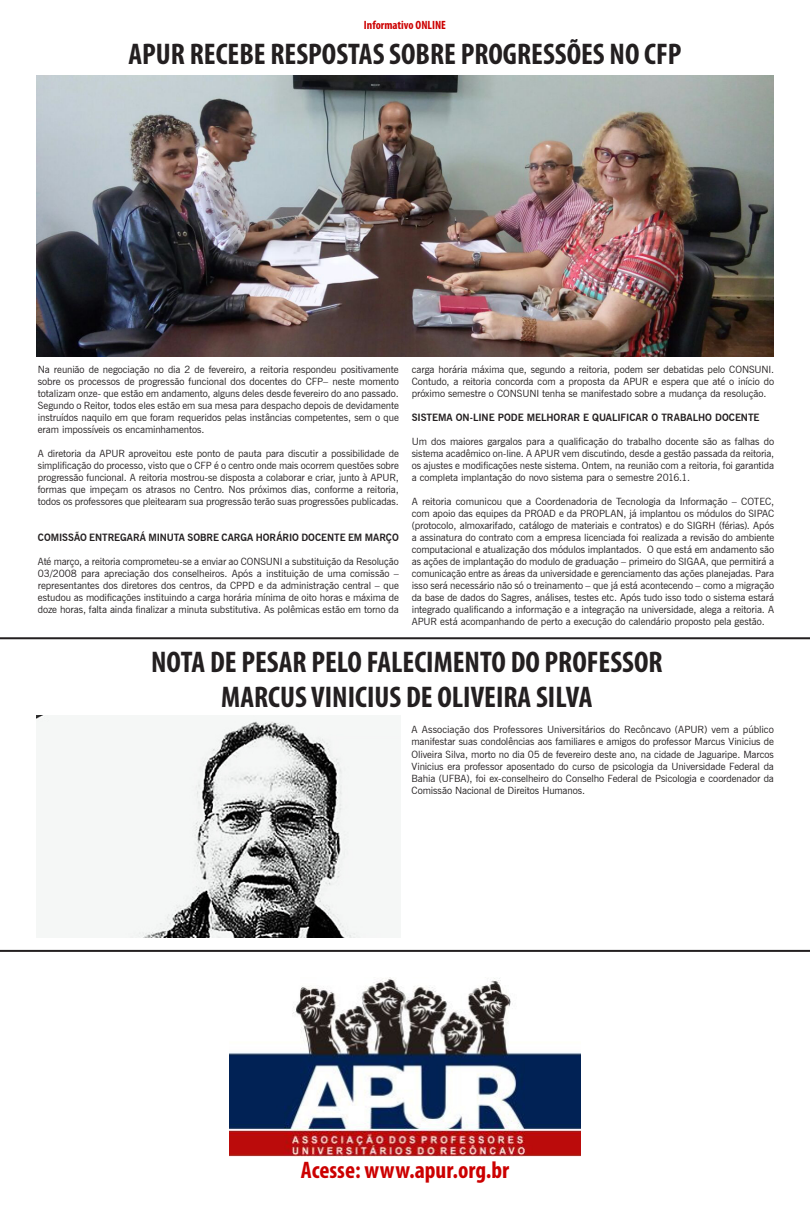
<style>
.page{position:relative;width:810px;height:1224px;background:#fff}
.page>*{position:absolute;margin:0;border:0;box-sizing:border-box;transform-origin:0 0}
.Subhead{font:700 condensed 30px "Myriad Pro";color:#231f20}
.Author{font:700 condensed 24px "Myriad Pro";color:#c00}
.Author-2{font:700 condensed 12px "Myriad Pro";color:#c00}
.Body_1_Nested{font:10px/12px "News Gothic BT";letter-spacing:-.005em;color:#231f20;text-align:justify}
.Body_1_Nested-2{font:700 10px "News Gothic BT";letter-spacing:-.005em;color:#231f20}
</style>
<div class="page">
<hr style="left:0;top:637px;width:810px;height:2px;background:#231f20">
<img style="left:36px;top:76px;width:738px;height:281px">
<img style="left:36px;top:716px;width:333px;height:222px">
<hr style="left:0;top:950px;width:810px;height:2px;background:#231f20">
<img style="left:230px;top:977px;width:351px;height:180px">
<p class="Author-2" style="left:364px;top:17px;width:84px">Informativo ONLINE</p>
<p class="Subhead" style="left:129px;top:35px;width:555px">APUR RECEBE RESPOSTAS SOBRE PROGRESSÕES NO CFP</p>
<p class="Body_1_Nested" style="left:412px;top:363px;width:364px">carga horária máxima que, segundo a reitoria, podem ser debatidas pelo CONSUNI.<br>Contudo, a reitoria concorda com a proposta da APUR e espera que até o início do próximo semestre o CONSUNI tenha se manifestado sobre a mudança da resolução.</p>
<p class="Body_1_Nested-2" style="left:412px;top:411px;width:349px">SISTEMA ON-LINE PODE MELHORAR E QUALIFICAR O TRABALHO DOCENTE</p>
<p class="Body_1_Nested" style="left:412px;top:435px;width:364px">Um dos maiores gargalos para a qualificação do trabalho docente são as falhas do sistema acadêmico on-line. A APUR vem discutindo, desde a gestão passada da reitoria, os ajustes e modificações neste sistema. Ontem, na reunião com a reitoria, foi garantida a completa implantação do novo sistema para o semestre 2016.1.</p>
<p class="Body_1_Nested" style="left:412px;top:495px;width:364px">A reitoria comunicou que a Coordenadoria de Tecnologia da Informação – COTEC, com apoio das equipes da PROAD e da PROPLAN, já implantou os módulos do SIPAC (protocolo, almoxarifado, catálogo de materiais e contratos) e do SIGRH (férias). Após a assinatura do contrato com a empresa licenciada foi realizada a revisão do ambiente computacional e atualização dos módulos implantados. O que está em andamento são as ações de implantação do modulo de graduação – primeiro do SIGAA, que permitirá a comunicação entre as áreas da universidade e gerenciamento das ações planejadas. Para isso será necessário não só o treinamento – que já está acontecendo – como a migração da base de dados do Sagres, análises, testes etc. Após tudo isso todo o sistema estará integrado qualificando a informação e a integração na universidade, alega a reitoria. A APUR está acompanhando de perto a execução do calendário proposto pela gestão.</p>
<p class="Body_1_Nested" style="left:38px;top:363px;width:362px">Na reunião de negociação no dia 2 de fevereiro, a reitoria respondeu positivamente sobre os processos de progressão funcional dos docentes do CFP– neste momento totalizam onze- que estão em andamento, alguns deles desde fevereiro do ano passado.<br>Segundo o Reitor, todos eles estão em sua mesa para despacho depois de devidamente instruídos naquilo em que foram requeridos pelas instâncias competentes, sem o que eram impossíveis os encaminhamentos.</p>
<p class="Body_1_Nested" style="left:38px;top:447px;width:362px">A diretoria da APUR aproveitou este ponto de pauta para discutir a possibilidade de simplificação do processo, visto que o CFP é o centro onde mais ocorrem questões sobre progressão funcional. A reitoria mostrou-se disposta a colaborar e criar, junto à APUR, formas que impeçam os atrasos no Centro. Nos próximos dias, conforme a reitoria, todos os professores que pleitearam sua progressão terão suas progressões publicadas.</p>
<p class="Body_1_Nested-2" style="left:38px;top:531px;width:362px">COMISSÃO ENTREGARÁ MINUTA SOBRE CARGA HORÁRIO DOCENTE EM MARÇO</p>
<p class="Body_1_Nested" style="left:38px;top:556px;width:362px">Até março, a reitoria comprometeu-se a enviar ao CONSUNI a substituição da Resolução 03/2008 para apreciação dos conselheiros. Após a instituição de uma comissão – representantes dos diretores dos centros, da CPPD e da administração central – que estudou as modificações instituindo a carga horária mínima de oito horas e máxima de doze horas, falta ainda finalizar a minuta substitutiva. As polêmicas estão em torno da</p>
<p class="Subhead" style="left:151px;top:643px;width:513px">NOTA DE PESAR PELO FALECIMENTO DO PROFESSOR</p>
<p class="Subhead" style="left:221px;top:678px;width:373px">MARCUS VINICIUS DE OLIVEIRA SILVA</p>
<p class="Body_1_Nested" style="left:412px;top:724px;width:364px">A Associação dos Professores Universitários do Recôncavo (APUR) vem a público manifestar suas condolências aos familiares e amigos do professor Marcus Vinicius de Oliveira Silva, morto no dia 05 de fevereiro deste ano, na cidade de Jaguaripe. Marcos Vinicius era professor aposentado do curso de psicologia da Universidade Federal da Bahia (UFBA), foi ex-conselheiro do Conselho Federal de Psicologia e coordenador da Comissão Nacional de Direitos Humanos.</p>
<p class="Author" style="left:301px;top:1155px;width:210px">Acesse: www.apur.org.br</p>
</div>
